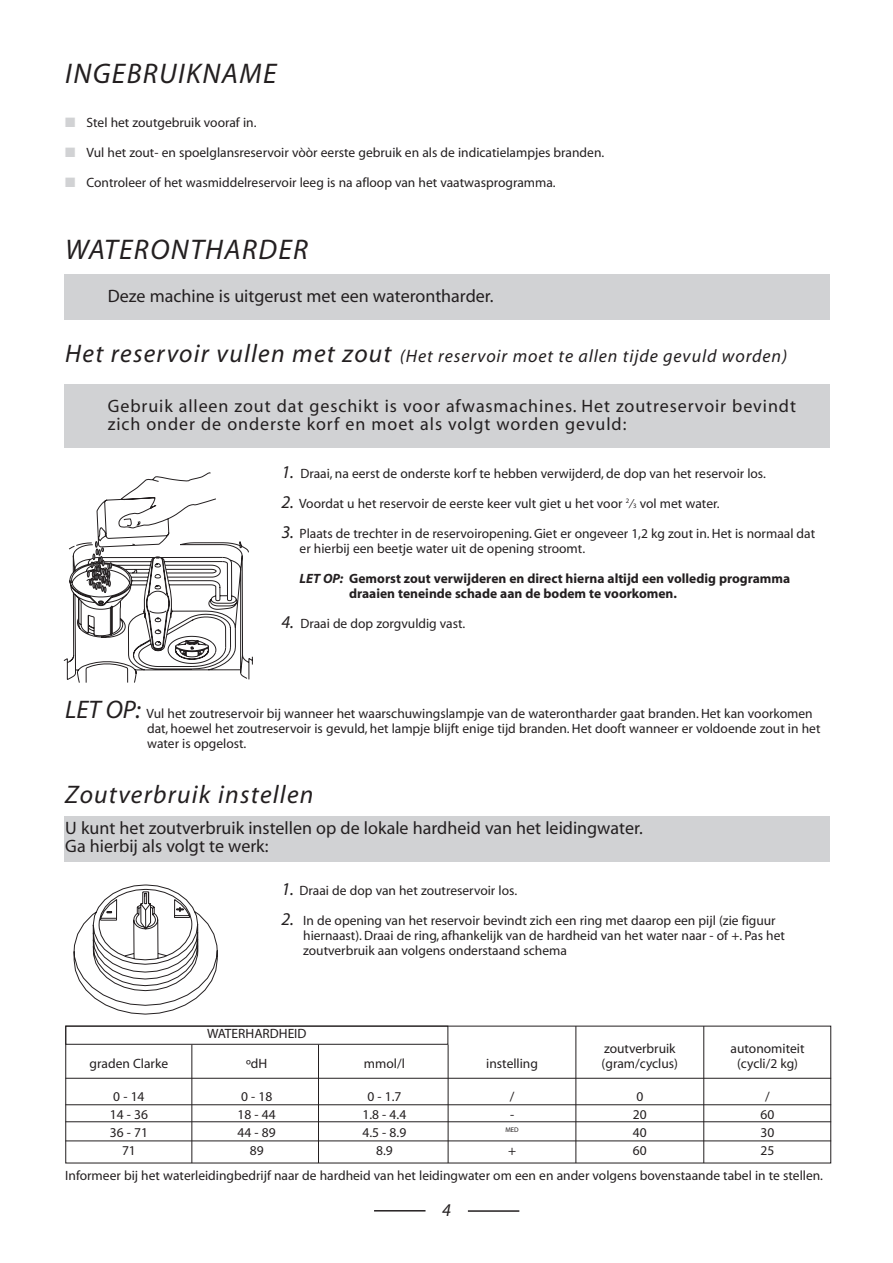
<style>
.page{position:relative;width:893px;height:1263px;background:#fff}
.page>*{position:absolute;margin:0;border:0;box-sizing:border-box;transform-origin:0 0}
.t1{font:italic 28.5px "Myriad";letter-spacing:.05em;color:#231f20}
.t2{font:italic 25.5px "Myriad";letter-spacing:.05em;color:#231f20}
.t3{font:18px/18px "Myriad";color:#231f20}
.t4{font:18px/18px "Myriad";letter-spacing:.05em;color:#231f20}
.t5{font:italic 18px "Myriad";letter-spacing:.05em;color:#231f20}
.t6{font:13.5px/18px "Myriad";color:#231f20}
.t7{font:700 13.5px/15px "Myriad";color:#231f20}
.t8{font:6.75px "Myriad";color:#231f20}
.s1{color:#d1d2d4}
.s2{font-size:25.5px}
.s3{font-style:italic;font-size:18px}
.s4{font-size:6.75px}
.s5{font-style:italic}
.s6{font-style:italic;font-size:25.5px}
</style>
<div class="page">
<div style="left:64px;top:274px;width:765px;height:46px;background:#d1d2d4"></div>
<hr style="left:374px;top:1210px;width:51px;height:2px;background:#231f20">
<hr style="left:468px;top:1210px;width:51px;height:2px;background:#231f20">
<div style="left:64px;top:384px;width:765px;height:64px;background:#d1d2d4"></div>
<svg style="left:64px;top:473px;width:189px;height:210px"></svg>
<div style="left:64px;top:816px;width:765px;height:45px;background:#d1d2d4"></div>
<svg style="left:65px;top:1025px;width:766px;height:117px"></svg>
<hr style="left:191px;top:1045px;width:1px;height:118px;background:#231f20">
<hr style="left:318px;top:1045px;width:1px;height:118px;background:#231f20">
<hr style="left:447px;top:1045px;width:1px;height:118px;background:#231f20">
<hr style="left:575px;top:1026px;width:1px;height:137px;background:#231f20">
<hr style="left:703px;top:1026px;width:1px;height:137px;background:#231f20">
<svg style="left:74px;top:885px;width:143px;height:129px"></svg>
<div style="left:65px;top:1026px;width:766px;height:137px;border:1px solid #231f20"></div>
<h1 class="t1" style="left:65px;top:60px;width:213px">INGEBRUIKNAME</h1>
<p class="t6" style="left:65px;top:114px;width:193px"><span class="s1">■</span> Stel het zoutgebruik vooraf in.</p>
<p class="t6" style="left:65px;top:144px;width:540px"><span class="s1">■</span> Vul het zout- en spoelglansreservoir vòòr eerste gebruik en als de indicatielampjes branden.</p>
<p class="t6" style="left:65px;top:174px;width:492px"><span class="s1">■</span> Controleer of het wasmiddelreservoir leeg is na afloop van het vaatwasprogramma.</p>
<h1 class="t1" style="left:65px;top:235px;width:244px">WATERONTHARDER</h1>
<h3 class="t3" style="left:108px;top:287px;width:387px">Deze machine is uitgerust met een waterontharder.</h3>
<h3 class="t5" style="left:65px;top:347px;width:723px"><span class="s2">Het reservoir vullen met zout</span> (Het reservoir moet te allen tijde gevuld worden)</h3>
<h3 class="t4" style="left:108px;top:397px;width:689px">Gebruik alleen zout dat geschikt is voor afwasmachines. Het zoutreservoir bevindt zich onder de onderste korf en moet als volgt worden gevuld:</h3>
<p class="t6" style="left:281px;top:465px;width:486px"><span class="s3">1.</span> Draai, na eerst de onderste korf te hebben verwijderd, de dop van het reservoir los.</p>
<p class="t6" style="left:281px;top:495px;width:439px"><span class="s3">2.</span> Voordat u het reservoir de eerste keer vult giet u het voor <sup>2</sup>⁄<span class="s4">3</span> vol met water.</p>
<p class="t6" style="left:299px;top:526px;width:517px;line-height:15px;text-indent:-18px"><span class="s3">3.</span> Plaats de trechter in de reservoiropening. Giet er ongeveer 1,2 kg zout in. Het is normaal dat er hierbij een beetje water uit de opening stroomt.</p>
<p class="t7" style="left:349px;top:572px;width:442px;text-indent:-50px"><span class="s5">LET OP:</span> Gemorst zout verwijderen en direct hierna altijd een volledig programma draaien teneinde schade aan de bodem te voorkomen.</p>
<p class="t6" style="left:281px;top:615px;width:185px"><span class="s3">4.</span> Draai de dop zorgvuldig vast.</p>
<p class="t6" style="left:147px;top:706px;width:675px;line-height:15px;text-indent:-82px"><span class="s6">LET OP:</span> Vul het zoutreservoir bij wanneer het waarschuwingslampje van de waterontharder gaat branden. Het kan voorkomen dat, hoewel het zoutreservoir is gevuld, het lampje blijft enige tijd branden. Het dooft wanneer er voldoende zout in het water is opgelost.</p>
<h2 class="t2" style="left:65px;top:782px;width:250px">Zoutverbruik instellen</h2>
<h3 class="t3" style="left:65px;top:820px;width:579px">U kunt het zoutverbruik instellen op de lokale hardheid van het leidingwater.<br>Ga hierbij als volgt te werk:</h3>
<p class="t6" style="left:281px;top:882px;width:237px"><span class="s3">1.</span> Draai de dop van het zoutreservoir los.</p>
<p class="t6" style="left:303px;top:913px;width:483px;line-height:15px;text-indent:-22px"><span class="s3">2.</span> In de opening van het reservoir bevindt zich een ring met daarop een pijl (zie figuur hiernaast). Draai de ring, afhankelijk van de hardheid van het water naar - of +. Pas het zoutverbruik aan volgens onderstaand schema</p>
<p class="t6" style="left:90px;top:1055px;width:80px">graden Clarke</p>
<p class="t6" style="left:110px;top:1088px;width:40px;text-align:center">0 - 14<br>14 - 36<br>36 - 71<br>71</p>
<p class="t6" style="left:207px;top:1025px;width:101px">WATERHARDHEID</p>
<p class="t6" style="left:246px;top:1055px;width:23px">ºdH</p>
<p class="t6" style="left:237px;top:1088px;width:40px;text-align:center">0 - 18<br>18 - 44<br>44 - 89<br>89</p>
<p class="t6" style="left:364px;top:1055px;width:42px">mmol/l</p>
<p class="t6" style="left:362px;top:1088px;width:45px;text-align:center">0 - 1.7<br>1.8 - 4.4<br>4.5 - 8.9<br>8.9</p>
<p class="t6" style="left:486px;top:1055px;width:53px">instelling</p>
<p class="t6" style="left:510px;top:1088px;width:6px">/ -</p>
<p class="t8" style="left:505px;top:1126px;width:15px">MED</p>
<p class="t6" style="left:508px;top:1142px;width:10px">+</p>
<p class="t6" style="left:601px;top:1041px;width:78px;line-height:15px">zoutverbruik (gram/cyclus)</p>
<p class="t6" style="left:633px;top:1088px;width:15px">0<br>20<br>40<br>60</p>
<p class="t6" style="left:730px;top:1041px;width:75px;line-height:15px;text-align:center">autonomiteit (cycli/2 kg)</p>
<p class="t6" style="left:760px;top:1088px;width:15px;text-align:center">/<br>60<br>30<br>25</p>
<p class="t6" style="left:65px;top:1167px;width:759px">Informeer bij het waterleidingbedrijf naar de hardheid van het leidingwater om een en ander volgens bovenstaande tabel in te stellen.</p>
<h3 class="t5" style="left:442px;top:1201px;width:10px">4</h3>
</div>
